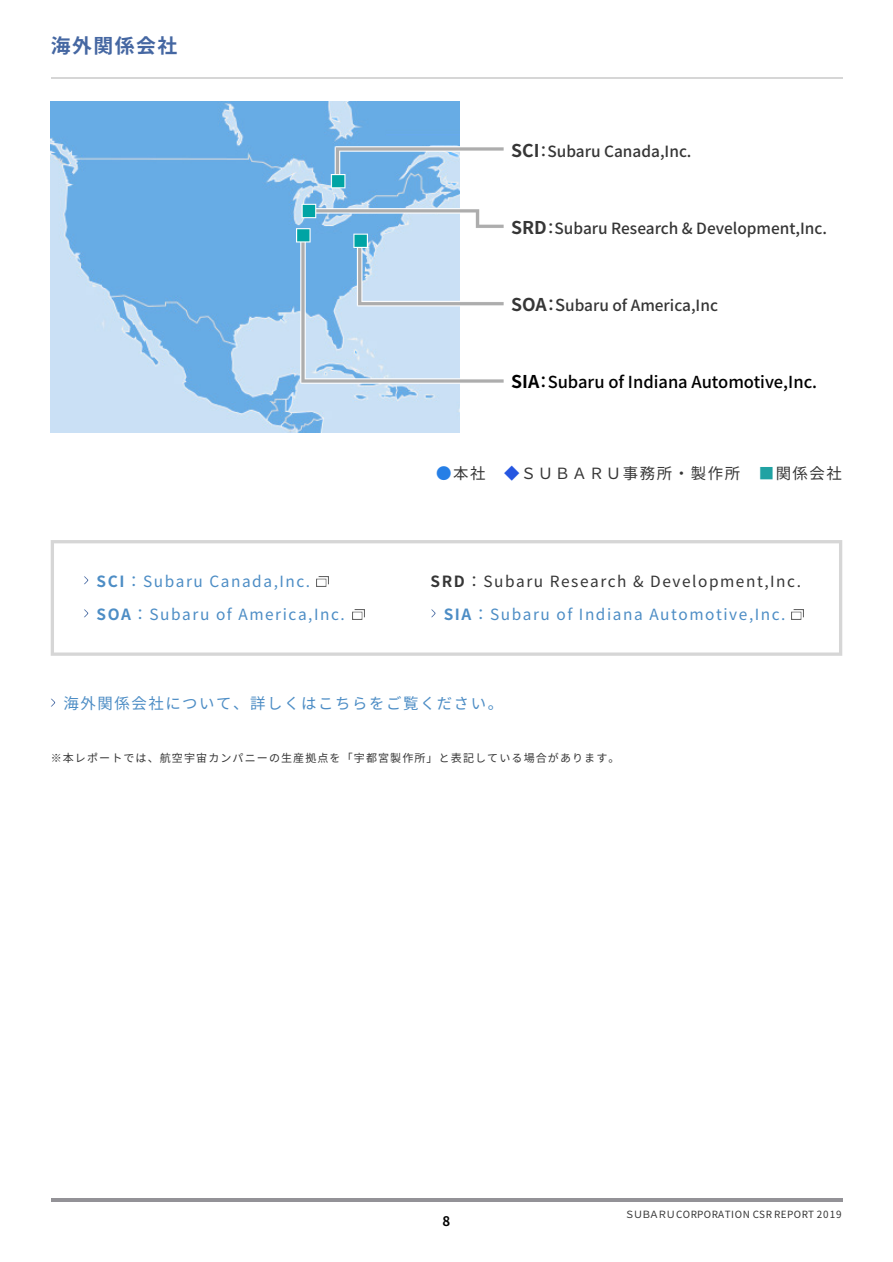
<style>
.page{position:relative;width:893px;height:1262px;background:#fff}
.page>*{position:absolute;margin:0;border:0;box-sizing:border-box;transform-origin:0 0}
.t1{font:700 19.8px "Noto Sans CJ Kjp";letter-spacing:.075em;color:#4567a2}
.t2{font:500 16.5px "Noto Sans CJ Kjp";color:#000}
.t3{font:15.45px "Noto Sans CJ Kjp";letter-spacing:.1em;color:#4d8dc5}
.t4{font:500 15.45px "Noto Sans CJ Kjp";color:#363636}
.t5{font:15.45px "Noto Sans CJ Kjp";letter-spacing:.1em;color:#363636}
.t6{font:700 13.2px "Noto Sans CJ Kjp";color:#000}
.t7{font:10.95px "Noto Sans CJ Kjp";letter-spacing:.1em;color:#363636}
.t8{font:9.9px "Noto Sans CJ Kjp";letter-spacing:.025em;color:#363636}
.s1{font-weight:700}
.s2{font-weight:700;font-size:17.7px}
.s3{font-size:16.5px}
.s4{color:#267fe6}
.s5{color:#2556e1}
.s6{color:#20a2a3}
</style>
<div class="page">
<hr style="left:51px;top:1198px;width:791px;height:3px;background:#939297">
<svg style="left:51px;top:699px;width:4px;height:7px"></svg>
<svg style="left:51px;top:540px;width:791px;height:116px"></svg>
<svg style="left:791px;top:609px;width:12px;height:10px"></svg>
<svg style="left:431px;top:609px;width:4px;height:8px"></svg>
<svg style="left:353px;top:609px;width:12px;height:10px"></svg>
<svg style="left:84px;top:609px;width:4px;height:8px"></svg>
<svg style="left:316px;top:576px;width:12px;height:10px"></svg>
<svg style="left:84px;top:576px;width:4px;height:8px"></svg>
<img style="left:51px;top:101px;width:409px;height:331px">
<img style="left:299px;top:144px;width:205px;height:242px">
<img style="left:296px;top:174px;width:71px;height:74px">
<hr style="left:51px;top:77px;width:791px;height:1px;background:#d6d6d6">
<p class="t1" style="left:51px;top:35px;width:128px">海外関係会社</p>
<p class="t3" style="left:97px;top:572px;width:215px"><span class="s1">SCI</span>：Subaru Canada,Inc.</p>
<p class="t3" style="left:97px;top:605px;width:250px"><span class="s1">SOA</span>：Subaru of America,Inc.</p>
<p class="t4" style="left:511px;top:142px;width:182px"><span class="s2">SCI</span>：Subaru Canada,Inc.</p>
<p class="t4" style="left:511px;top:220px;width:317px"><span class="s2">SRD</span>：Subaru Research &amp; Development,Inc.</p>
<p class="t4" style="left:511px;top:297px;width:208px"><span class="s2">SOA</span><span class="s3">：S</span>ubaru of America,Inc</p>
<p class="t2" style="left:511px;top:373px;width:307px"><span class="s2">SIA</span>：Subaru of Indiana Automotive,Inc.</p>
<p class="t5" style="left:436px;top:464px;width:407px"><span class="s4">●</span>本社　<span class="s5">◆</span>ＳＵＢＡＲＵ事務所・製作所　<span class="s6">■</span>関係会社</p>
<p class="t5" style="left:430px;top:572px;width:372px"><span class="s1">SRD</span>：Subaru Research &amp; Development,Inc.</p>
<p class="t3" style="left:444px;top:605px;width:343px"><span class="s1">SIA</span>：Subaru of Indiana Automotive,Inc.</p>
<p class="t3" style="left:63px;top:694px;width:441px">海外関係会社について、詳しくはこちらをご覧ください。</p>
<p class="t7" style="left:51px;top:751px;width:570px">※本レポートでは、航空宇宙カンパニーの生産拠点を「宇都宮製作所」と表記している場合があります。</p>
<p class="t6" style="left:442px;top:1214px;width:9px">8</p>
<p class="t8" style="left:624px;top:1209px;width:218px">ＳＵＢＡＲＵ CORPORATION CSR REPORT 2019</p>
</div>
